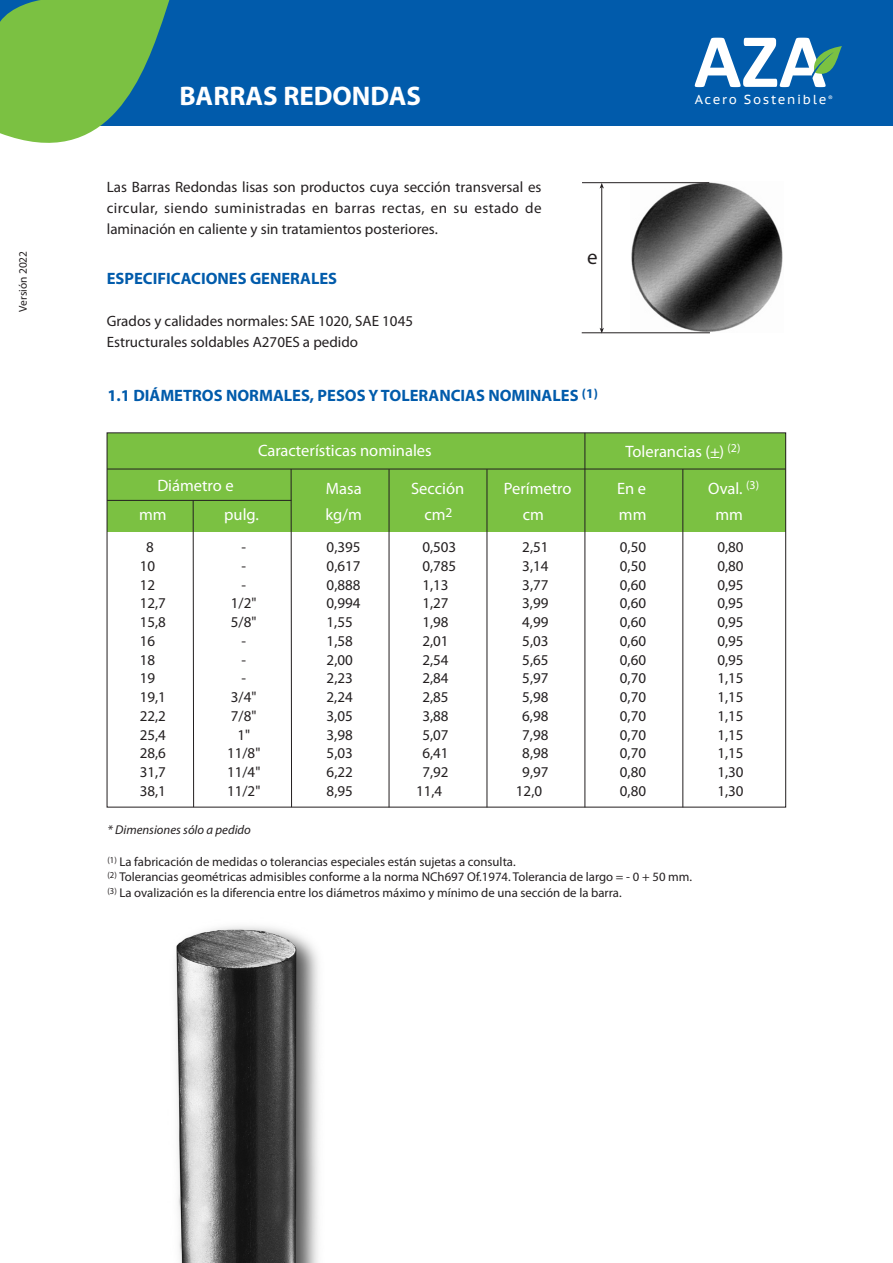
<style>
.page{position:relative;width:893px;height:1263px;background:#fff}
.page>*{position:absolute;margin:0;border:0;box-sizing:border-box;transform-origin:0 0}
.t1{font:700 27px "Myriad Pro";color:#fff}
.t2{font:21px "Myriad Pro";color:#231f20}
.t3{font:16.5px "Myriad Pro";color:#fff}
.t4{font:700 16.5px "Myriad Pro";color:#015bab}
.t5{font:15px/21px "Myriad Pro";color:#231f20;text-align:justify}
.t6{font:13.05px "PT Sans Caption";letter-spacing:.13em;color:#fff}
.t7{font:12.75px/15.8px "Myriad Pro";color:#231f20}
.t8{font:italic 12.75px "Myriad Pro";color:#231f20}
.t9{font:11.4px "Myriad Pro";color:#231f20}
</style>
<div class="page">
<img style="left:175px;top:926px;width:144px;height:337px">
<div style="left:0;top:0;width:893px;height:125px;background:#015bab"></div>
<svg style="left:0;top:0;width:169px;height:143px"></svg>
<svg style="left:695px;top:38px;width:147px;height:49px"></svg>
<img style="left:631px;top:182px;width:152px;height:150px">
<svg style="left:600px;top:328px;width:4px;height:4px"></svg>
<svg style="left:600px;top:183px;width:4px;height:6px"></svg>
<hr style="left:601px;top:187px;width:1px;height:142px;background:#231f20">
<hr style="left:582px;top:182px;width:127px;height:1px;background:#231f20">
<hr style="left:582px;top:332px;width:128px;height:1px;background:#231f20">
<div style="left:107px;top:433px;width:679px;height:98px;background:#7bc142"></div>
<svg style="left:291px;top:470px;width:1px;height:335px"></svg>
<hr style="left:389px;top:469px;width:1px;height:338px;background:#231f20">
<hr style="left:107px;top:500px;width:184px;height:1px;background:#231f20">
<hr style="left:487px;top:469px;width:1px;height:338px;background:#231f20">
<hr style="left:585px;top:433px;width:1px;height:374px;background:#231f20">
<hr style="left:683px;top:469px;width:1px;height:338px;background:#231f20">
<svg style="left:193px;top:500px;width:1px;height:305px"></svg>
<hr style="left:107px;top:469px;width:679px;height:1px;background:#231f20">
<p class="t9" style="left:17px;top:312px;width:63px;rotate:-90deg">Versión 2022</p>
<h1 class="t1" style="left:179px;top:80px;width:243px">BARRAS REDONDAS</h1>
<p class="t6" style="left:695px;top:91px;width:140px">Acero Sostenible <sup>®</sup></p>
<p class="t5" style="left:107px;top:177px;width:436px">Las Barras Redondas lisas son productos cuya sección transversal es circular, siendo suministradas en barras rectas, en su estado de laminación en caliente y sin tratamientos posteriores.</p>
<p class="t4" style="left:107px;top:269px;width:232px">ESPECIFICACIONES GENERALES</p>
<p class="t5" style="left:107px;top:310px;width:308px">Grados y calidades normales: SAE 1020, SAE 1045<br>Estructurales soldables A270ES a pedido</p>
<h2 class="t2" style="left:587px;top:245px;width:12px">e</h2>
<p class="t4" style="left:107px;top:386px;width:492px">1.1 DIÁMETROS NORMALES, PESOS Y TOLERANCIAS NOMINALES <sup>(1)</sup></p>
<p class="t3" style="left:258px;top:442px;width:175px">Características nominales</p>
<p class="t3" style="left:625px;top:442px;width:117px">Tolerancias (±) <sup>(2)</sup></p>
<p class="t3" style="left:157px;top:476px;width:78px">Diámetro e</p>
<p class="t3" style="left:326px;top:479px;width:37px">Masa</p>
<p class="t3" style="left:411px;top:479px;width:55px">Sección</p>
<p class="t3" style="left:504px;top:479px;width:69px">Perímetro</p>
<p class="t3" style="left:617px;top:479px;width:31px">En e</p>
<p class="t3" style="left:708px;top:479px;width:53px">Oval. <sup>(3)</sup></p>
<p class="t3" style="left:139px;top:506px;width:29px">mm</p>
<p class="t3" style="left:224px;top:506px;width:36px">pulg.</p>
<p class="t3" style="left:325px;top:506px;width:38px">kg/m</p>
<p class="t3" style="left:424px;top:506px;width:30px">cm<sup>2</sup></p>
<p class="t3" style="left:523px;top:506px;width:23px">cm</p>
<p class="t3" style="left:619px;top:506px;width:29px">mm</p>
<p class="t3" style="left:715px;top:506px;width:29px">mm</p>
<p class="t5" style="left:146px;top:537px;width:9px">8</p>
<p class="t5" style="left:241px;top:537px;width:6px">-</p>
<p class="t5" style="left:327px;top:537px;width:35px">0,395</p>
<p class="t5" style="left:422px;top:537px;width:35px">0,503</p>
<p class="t5" style="left:522px;top:537px;width:28px">2,51</p>
<p class="t5" style="left:620px;top:537px;width:28px">0,50</p>
<p class="t5" style="left:717px;top:537px;width:28px">0,80</p>
<p class="t5" style="left:140px;top:555px;width:17px">10</p>
<p class="t5" style="left:241px;top:555px;width:6px">-</p>
<p class="t5" style="left:327px;top:555px;width:35px">0,617</p>
<p class="t5" style="left:422px;top:555px;width:35px">0,785</p>
<p class="t5" style="left:522px;top:555px;width:28px">3,14</p>
<p class="t5" style="left:620px;top:555px;width:28px">0,50</p>
<p class="t5" style="left:717px;top:555px;width:28px">0,80</p>
<p class="t5" style="left:140px;top:574px;width:17px">12</p>
<p class="t5" style="left:241px;top:574px;width:6px">-</p>
<p class="t5" style="left:327px;top:574px;width:35px">0,888</p>
<p class="t5" style="left:422px;top:574px;width:28px">1,13</p>
<p class="t5" style="left:522px;top:574px;width:28px">3,77</p>
<p class="t5" style="left:620px;top:574px;width:28px">0,60</p>
<p class="t5" style="left:717px;top:574px;width:28px">0,95</p>
<p class="t5" style="left:140px;top:593px;width:28px">12,7</p>
<p class="t5" style="left:231px;top:593px;width:27px">1/2"</p>
<p class="t5" style="left:327px;top:593px;width:35px">0,994</p>
<p class="t5" style="left:422px;top:593px;width:28px">1,27</p>
<p class="t5" style="left:522px;top:593px;width:28px">3,99</p>
<p class="t5" style="left:620px;top:593px;width:28px">0,60</p>
<p class="t5" style="left:717px;top:593px;width:28px">0,95</p>
<p class="t5" style="left:140px;top:612px;width:28px">15,8</p>
<p class="t5" style="left:231px;top:612px;width:27px">5/8"</p>
<p class="t5" style="left:327px;top:612px;width:28px">1,55</p>
<p class="t5" style="left:422px;top:612px;width:28px">1,98</p>
<p class="t5" style="left:522px;top:612px;width:28px">4,99</p>
<p class="t5" style="left:620px;top:612px;width:28px">0,60</p>
<p class="t5" style="left:717px;top:612px;width:28px">0,95</p>
<p class="t5" style="left:140px;top:630px;width:17px">16</p>
<p class="t5" style="left:241px;top:630px;width:6px">-</p>
<p class="t5" style="left:327px;top:630px;width:28px">1,58</p>
<p class="t5" style="left:422px;top:630px;width:28px">2,01</p>
<p class="t5" style="left:522px;top:630px;width:28px">5,03</p>
<p class="t5" style="left:620px;top:630px;width:28px">0,60</p>
<p class="t5" style="left:717px;top:630px;width:28px">0,95</p>
<p class="t5" style="left:140px;top:649px;width:17px">18</p>
<p class="t5" style="left:241px;top:649px;width:6px">-</p>
<p class="t5" style="left:327px;top:649px;width:28px">2,00</p>
<p class="t5" style="left:422px;top:649px;width:28px">2,54</p>
<p class="t5" style="left:522px;top:649px;width:28px">5,65</p>
<p class="t5" style="left:620px;top:649px;width:28px">0,60</p>
<p class="t5" style="left:717px;top:649px;width:28px">0,95</p>
<p class="t5" style="left:140px;top:668px;width:17px">19</p>
<p class="t5" style="left:241px;top:668px;width:6px">-</p>
<p class="t5" style="left:327px;top:668px;width:28px">2,23</p>
<p class="t5" style="left:422px;top:668px;width:28px">2,84</p>
<p class="t5" style="left:522px;top:668px;width:28px">5,97</p>
<p class="t5" style="left:620px;top:668px;width:28px">0,70</p>
<p class="t5" style="left:717px;top:668px;width:28px">1,15</p>
<p class="t5" style="left:140px;top:687px;width:28px">19,1</p>
<p class="t5" style="left:231px;top:687px;width:27px">3/4"</p>
<p class="t5" style="left:327px;top:687px;width:28px">2,24</p>
<p class="t5" style="left:422px;top:687px;width:28px">2,85</p>
<p class="t5" style="left:522px;top:687px;width:28px">5,98</p>
<p class="t5" style="left:620px;top:687px;width:28px">0,70</p>
<p class="t5" style="left:717px;top:687px;width:28px">1,15</p>
<p class="t5" style="left:140px;top:705px;width:28px">22,2</p>
<p class="t5" style="left:231px;top:705px;width:27px">7/8"</p>
<p class="t5" style="left:327px;top:705px;width:28px">3,05</p>
<p class="t5" style="left:422px;top:705px;width:28px">3,88</p>
<p class="t5" style="left:522px;top:705px;width:28px">6,98</p>
<p class="t5" style="left:620px;top:705px;width:28px">0,70</p>
<p class="t5" style="left:717px;top:705px;width:28px">1,15</p>
<p class="t5" style="left:140px;top:724px;width:28px">25,4</p>
<p class="t5" style="left:237px;top:724px;width:14px">1"</p>
<p class="t5" style="left:327px;top:724px;width:28px">3,98</p>
<p class="t5" style="left:422px;top:724px;width:28px">5,07</p>
<p class="t5" style="left:522px;top:724px;width:28px">7,98</p>
<p class="t5" style="left:620px;top:724px;width:28px">0,70</p>
<p class="t5" style="left:717px;top:724px;width:28px">1,15</p>
<p class="t5" style="left:140px;top:743px;width:28px">28,6</p>
<p class="t5" style="left:227px;top:743px;width:35px">11/8"</p>
<p class="t5" style="left:327px;top:743px;width:28px">5,03</p>
<p class="t5" style="left:422px;top:743px;width:28px">6,41</p>
<p class="t5" style="left:522px;top:743px;width:28px">8,98</p>
<p class="t5" style="left:620px;top:743px;width:28px">0,70</p>
<p class="t5" style="left:717px;top:743px;width:28px">1,15</p>
<p class="t5" style="left:140px;top:762px;width:28px">31,7</p>
<p class="t5" style="left:227px;top:762px;width:35px">11/4"</p>
<p class="t5" style="left:327px;top:762px;width:28px">6,22</p>
<p class="t5" style="left:422px;top:762px;width:28px">7,92</p>
<p class="t5" style="left:522px;top:762px;width:28px">9,97</p>
<p class="t5" style="left:620px;top:762px;width:28px">0,80</p>
<p class="t5" style="left:717px;top:762px;width:28px">1,30</p>
<p class="t5" style="left:140px;top:780px;width:28px">38,1</p>
<p class="t5" style="left:227px;top:780px;width:35px">11/2"</p>
<p class="t5" style="left:327px;top:780px;width:28px">8,95</p>
<p class="t5" style="left:416px;top:780px;width:28px">11,4</p>
<p class="t5" style="left:516px;top:780px;width:28px">12,0</p>
<p class="t5" style="left:620px;top:780px;width:28px">0,80</p>
<p class="t5" style="left:717px;top:780px;width:28px">1,30</p>
<p class="t8" style="left:108px;top:823px;width:145px">* Dimensiones sólo a pedido</p>
<p class="t7" style="left:108px;top:854px;width:586px"><sup>(1)</sup> La fabricación de medidas o tolerancias especiales están sujetas a consulta.<br><sup>(2)</sup> Tolerancias geométricas admisibles conforme a la norma NCh697 Of.1974. Tolerancia de largo = - 0 + 50 mm. <sup>(3)</sup> La ovalización es la diferencia entre los diámetros máximo y mínimo de una sección de la barra.</p>
</div>
